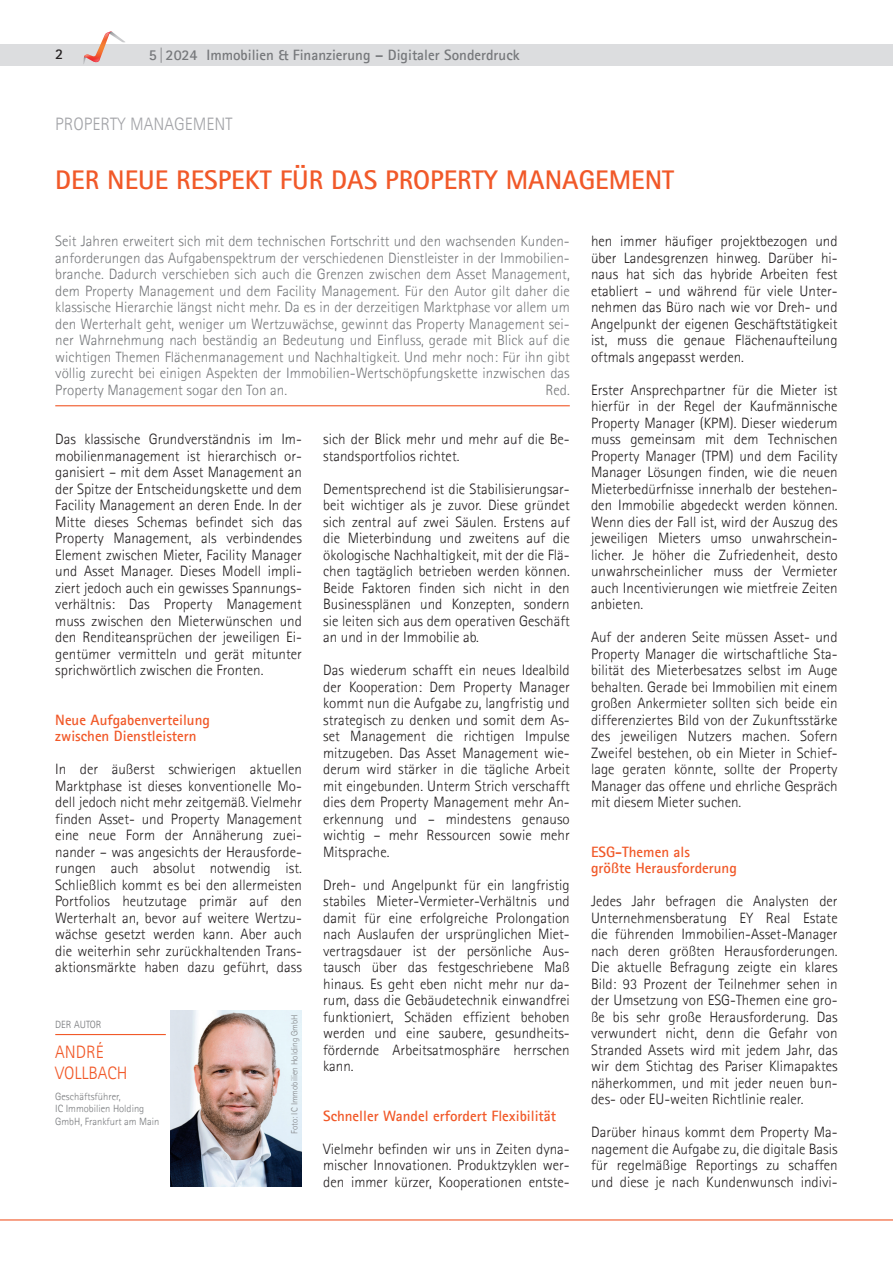
<style>
.page{position:relative;width:893px;height:1263px;background:#fff}
.page>*{position:absolute;margin:0;border:0;box-sizing:border-box;transform-origin:0 0}
.t1{font:700 27px "Agfa Rotis Sans Serif";color:#f15929}
.t2{font:300 18px "Agfa Rotis Sans Serif";color:#a3a4a8}
.t3{font:300 18px/20.2px "Agfa Rotis Sans Serif";color:#f15929}
.t4{font:300 15px/16.5px "Agfa Rotis Sans Serif";color:#231f20;text-align:justify}
.t5{font:300 15px/16.5px "Agfa Rotis Sans Serif";color:#76787b;text-align:justify}
.t6{font:700 15px/16.5px "Agfa Rotis Sans Serif";color:#f15929}
.t7{font:700 15px "Agfa Rotis Sans Serif";color:#76787b}
.t8{font:700 15px "Agfa Rotis Sans Serif";color:#231f20}
.t9{font:300 10.5px/12.6px "Agfa Rotis Sans Serif";color:#76787b}
.t10{font:300 9px "Agfa Rotis Sans Serif";color:#808285}
</style>
<div class="page">
<hr style="left:0;top:1219px;width:893px;height:1px;background:#f15929">
<div style="left:0;top:45px;width:893px;height:21px;background:#dcdddf"></div>
<svg style="left:83px;top:31px;width:43px;height:33px"></svg>
<hr style="left:55px;top:405px;width:515px;height:1px;background:#f15929">
<img style="left:170px;top:1010px;width:132px;height:177px">
<hr style="left:55px;top:1034px;width:111px;height:1px;background:#f15929">
<p class="t8" style="left:55px;top:45px;width:10px">2</p>
<p class="t7" style="left:149px;top:46px;width:372px">5|2024 Immobilien &amp; Finanzierung – Digitaler Sonderdruck</p>
<p class="t2" style="left:55px;top:114px;width:179px">PROPERTY MANAGEMENT</p>
<h1 class="t1" style="left:55px;top:162px;width:620px">DER NEUE RESPEKT FÜR DAS PROPERTY MANAGEMENT</h1>
<p class="t5" style="left:55px;top:233px;width:516px">Seit Jahren erweitert sich mit dem technischen Fortschritt und den wachsenden Kunden&shy;anforderungen das Aufgabenspektrum der verschiedenen Dienstleister in der Immobilien&shy;branche. Dadurch verschieben sich auch die Grenzen zwischen dem Asset Management, dem Property Management und dem Facility Management. Für den Autor gilt daher die klassische Hierarchie längst nicht mehr. Da es in der derzeitigen Marktphase vor allem um den Werterhalt geht, weniger um Wertzuwächse, gewinnt das Property Management sei&shy;ner Wahrnehmung nach beständig an Bedeutung und Einfluss, gerade mit Blick auf die wichtigen Themen Flächenmanagement und Nachhaltigkeit. Und mehr noch: Für ihn gibt völlig zurecht bei einigen Aspekten der Immobilien-Wertschöpfungskette inzwischen das Property Management sogar den Ton an.</p>
<p class="t5" style="left:545px;top:381px;width:26px">Red.</p>
<p class="t4" style="left:55px;top:431px;width:248px">Das klassische Grundverständnis im Im&shy;mobilienmanagement ist hierarchisch or&shy;ganisiert – mit dem Asset Management an der Spitze der Entscheidungskette und dem Facility Management an deren Ende. In der Mitte dieses Schemas befindet sich das Property Management, als verbindendes Element zwischen Mieter, Facility Manager und Asset Manager. Dieses Modell impli&shy;ziert jedoch auch ein gewisses Spannungs&shy;verhältnis: Das Property Management muss zwischen den Mieterwünschen und den Renditeansprüchen der jeweiligen Ei&shy;gentümer vermitteln und gerät mitunter sprichwörtlich zwischen die Fronten.</p>
<p class="t6" style="left:55px;top:711px;width:156px">Neue Aufgabenverteilung zwischen Dienstleistern</p>
<p class="t4" style="left:55px;top:761px;width:248px">In der äußerst schwierigen aktuellen Marktphase ist dieses konventionelle Mo&shy;dell jedoch nicht mehr zeitgemäß. Vielmehr finden Asset- und Property Management eine neue Form der Annäherung zuei&shy;nander – was angesichts der Herausforde&shy;rungen auch absolut notwendig ist.<br>Schließlich kommt es bei den allermeisten Portfolios heutzutage primär auf den Werterhalt an, bevor auf weitere Wertzu&shy;wächse gesetzt werden kann. Aber auch die weiterhin sehr zurückhaltenden Trans&shy;aktionsmärkte haben dazu geführt, dass</p>
<p class="t9" style="left:55px;top:1018px;width:48px">DER AUTOR</p>
<p class="t3" style="left:55px;top:1042px;width:74px">ANDRÉ<br>VOLLBACH</p>
<p class="t9" style="left:55px;top:1090px;width:106px">Geschäftsführer,<br>IC Immobilien Holding<br>GmbH, Frankfurt am Main</p>
<p class="t10" style="left:289px;top:1134px;width:121px;rotate:-90deg">Foto: IC Immobilien Holding GmbH</p>
<p class="t4" style="left:323px;top:431px;width:248px">sich der Blick mehr und mehr auf die Be&shy;standsportfolios richtet.</p>
<p class="t4" style="left:323px;top:480px;width:248px">Dementsprechend ist die Stabilisierungsar&shy;beit wichtiger als je zuvor. Diese gründet sich zentral auf zwei Säulen. Erstens auf die Mieterbindung und zweitens auf die ökologische Nachhaltigkeit, mit der die Flä&shy;chen tagtäglich betrieben werden können.<br>Beide Faktoren finden sich nicht in den Businessplänen und Konzepten, sondern sie leiten sich aus dem operativen Geschäft an und in der Immobilie ab.</p>
<p class="t4" style="left:323px;top:662px;width:248px">Das wiederum schafft ein neues Idealbild der Kooperation: Dem Property Manager kommt nun die Aufgabe zu, langfristig und strategisch zu denken und somit dem As&shy;set Management die richtigen Impulse mitzugeben. Das Asset Management wie&shy;derum wird stärker in die tägliche Arbeit mit eingebunden. Unterm Strich verschafft dies dem Property Management mehr An&shy;erkennung und – mindestens genauso wichtig – mehr Ressourcen sowie mehr Mitsprache.</p>
<p class="t4" style="left:323px;top:876px;width:248px">Dreh- und Angelpunkt für ein langfristig stabiles Mieter-Vermieter-Verhältnis und damit für eine erfolgreiche Prolongation nach Auslaufen der ursprünglichen Miet&shy;vertragsdauer ist der persönliche Aus&shy;tausch über das festgeschriebene Maß hinaus. Es geht eben nicht mehr nur da&shy;rum, dass die Gebäudetechnik einwandfrei funktioniert, Schäden effizient behoben werden und eine saubere, gesundheits&shy;fördernde Arbeitsatmosphäre herrschen kann.</p>
<p class="t6" style="left:323px;top:1107px;width:234px">Schneller Wandel erfordert Flexibilität</p>
<p class="t4" style="left:323px;top:1140px;width:248px">Vielmehr befinden wir uns in Zeiten dyna&shy;mischer Innovationen. Produktzyklen wer&shy;den immer kürzer, Kooperationen entste-</p>
<p class="t4" style="left:591px;top:233px;width:248px">hen immer häufiger projektbezogen und über Landesgrenzen hinweg. Darüber hi&shy;naus hat sich das hybride Arbeiten fest etabliert – und während für viele Unter&shy;nehmen das Büro nach wie vor Dreh- und Angelpunkt der eigenen Geschäftstätigkeit ist, muss die genaue Flächenaufteilung oftmals angepasst werden.</p>
<p class="t4" style="left:591px;top:381px;width:248px">Erster Ansprechpartner für die Mieter ist hierfür in der Regel der Kaufmännische Property Manager (KPM). Dieser wiederum muss gemeinsam mit dem Technischen Property Manager (TPM) und dem Facility Manager Lösungen finden, wie die neuen Mieterbedürfnisse innerhalb der bestehen&shy;den Immobilie abgedeckt werden können.<br>Wenn dies der Fall ist, wird der Auszug des jeweiligen Mieters umso unwahrschein&shy;licher. Je höher die Zufriedenheit, desto unwahrscheinlicher muss der Vermieter auch Incentivierungen wie mietfreie Zeiten anbieten.</p>
<p class="t4" style="left:591px;top:629px;width:248px">Auf der anderen Seite müssen Asset- und Property Manager die wirtschaftliche Sta&shy;bilität des Mieterbesatzes selbst im Auge behalten. Gerade bei Immobilien mit einem großen Ankermieter sollten sich beide ein differenziertes Bild von der Zukunftsstärke des jeweiligen Nutzers machen. Sofern Zweifel bestehen, ob ein Mieter in Schief&shy;lage geraten könnte, sollte der Property Manager das offene und ehrliche Gespräch mit diesem Mieter suchen.</p>
<p class="t6" style="left:591px;top:843px;width:147px">ESG-Themen als<br>größte Herausforderung</p>
<p class="t4" style="left:591px;top:893px;width:248px">Jedes Jahr befragen die Analysten der Unternehmensberatung EY Real Estate die führenden Immobilien-Asset-Manager nach deren größten Herausforderungen.<br>Die aktuelle Befragung zeigte ein klares Bild: 93 Prozent der Teilnehmer sehen in der Umsetzung von ESG-Themen eine gro&shy;ße bis sehr große Herausforderung. Das verwundert nicht, denn die Gefahr von Stranded Assets wird mit jedem Jahr, das wir dem Stichtag des Pariser Klimapaktes näherkommen, und mit jeder neuen bun&shy;des- oder EU-weiten Richtlinie realer.</p>
<p class="t4" style="left:591px;top:1124px;width:248px">Darüber hinaus kommt dem Property Ma&shy;nagement die Aufgabe zu, die digitale Basis für regelmäßige Reportings zu schaffen und diese je nach Kundenwunsch indivi-</p>
</div>
